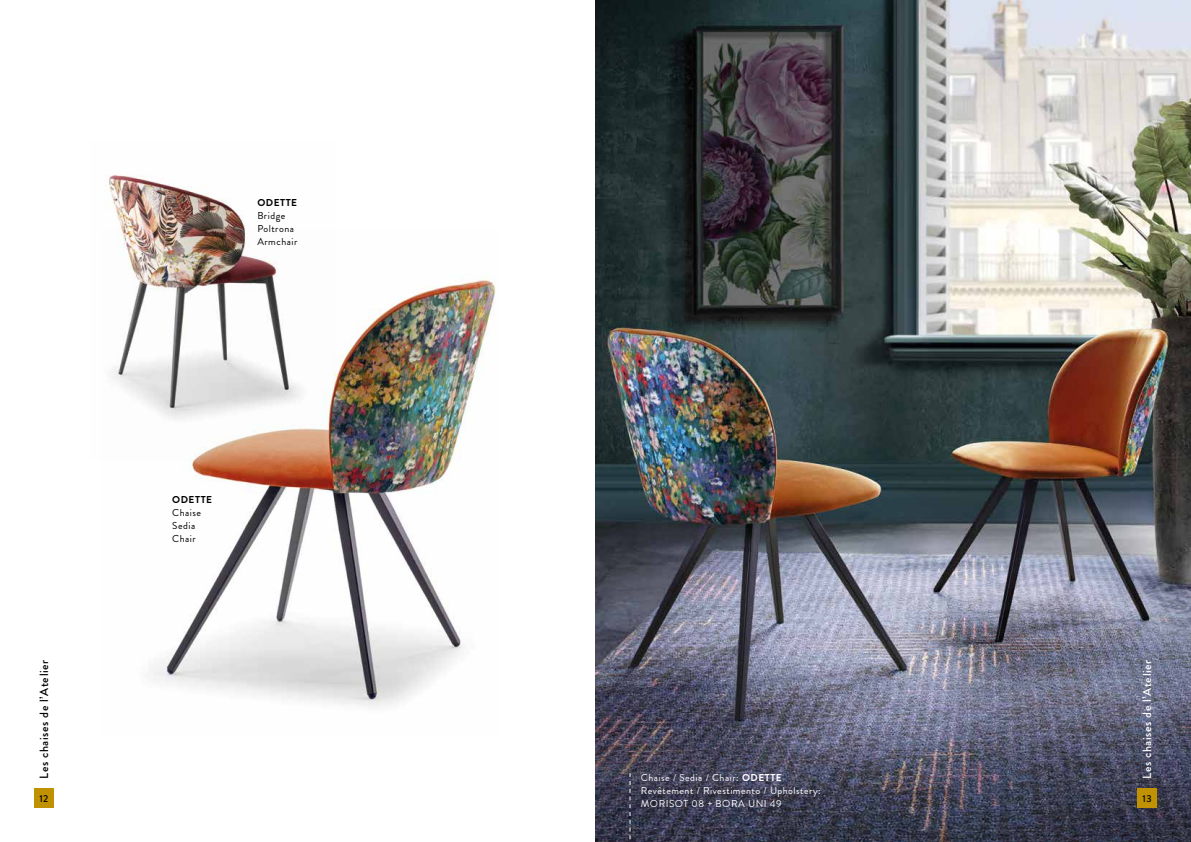
<style>
.page{position:relative;width:1191px;height:842px;background:#fff}
.page>*{position:absolute;margin:0;border:0;box-sizing:border-box;transform-origin:0 0}
.t1{font:500 12px "Brandon Grotesque";letter-spacing:.05em;color:#fff}
.t2{font:500 12px "Brandon Grotesque";letter-spacing:.05em;color:#000}
.t3{font:10px/13px "Brandon Grotesque";letter-spacing:.05em;color:#fff}
.t4{font:10px/13px "Brandon Grotesque";letter-spacing:.05em;color:#000}
.t5{font:700 10px "Brandon Grotesque";letter-spacing:.05em;color:#000}
.t6{font:500 10px "Brandon Grotesque";color:#000}
.s1{font-weight:700}
</style>
<div class="page">
<img style="left:595px;top:0;width:596px;height:842px">
<img style="left:151px;top:277px;width:345px;height:430px">
<img style="left:109px;top:175px;width:226px;height:284px">
<svg style="left:629px;top:773px;width:1px;height:69px"></svg>
<div style="left:1137px;top:788px;width:20px;height:20px;background:#c09100"></div>
<div style="left:34px;top:788px;width:20px;height:20px;background:#c09100"></div>
<p class="t2" style="left:36px;top:779px;width:121px;rotate:-90deg">Les chaises de l’Atelier</p>
<p class="t6" style="left:39px;top:791px;width:11px">12</p>
<p class="t5" style="left:257px;top:195px;width:41px">ODETTE</p>
<p class="t4" style="left:257px;top:209px;width:42px">Bridge<br>Poltrona<br>Armchair</p>
<p class="t5" style="left:172px;top:493px;width:41px">ODETTE</p>
<p class="t4" style="left:172px;top:506px;width:30px">Chaise<br>Sedia<br>Chair</p>
<p class="t3" style="left:641px;top:771px;width:181px">Chaise / Sedia / Chair: <span class="s1">ODETTE<br></span>Revêtement / Rivestimento / Upholstery:<br>MORISOT 08 + BORA UNI 49</p>
<p class="t1" style="left:1138px;top:779px;width:121px;rotate:-90deg">Les chaises de l’Atelier</p>
<p class="t6" style="left:1142px;top:791px;width:11px">13</p>
</div>
